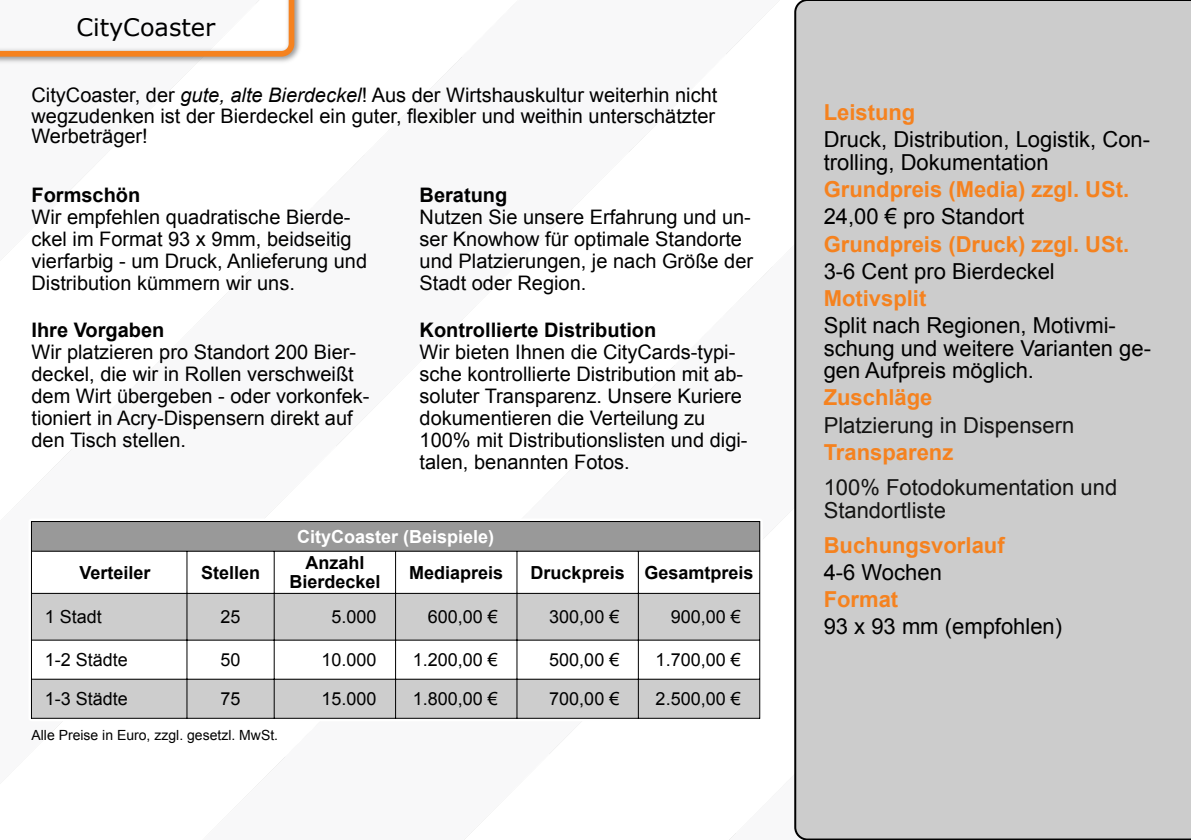
<style>
.page{position:relative;width:1191px;height:840px;background:#fff}
.page>*{position:absolute;margin:0;border:0;box-sizing:border-box;transform-origin:0 0}
.t1{font:24px "font 000000002 b 516160";color:#000}
.t2{font:22px/22.8px "font 000000002 b 516160";color:#000}
.t3{font:22px "font 000000002 b 516160";color:#f5821f}
.t4{font:22px/22.8px "font 000000002 b 516160";color:#141413}
.t5{font:20px/22px "font 000000002 b 516160";color:#000}
.t6{font:18px/18.6px "font 000000002 b 516160";color:#000;text-align:center}
.t7{font:18px "font 000000002 b 516160";color:#fff}
.t8{font:14px "font 000000002 b 516160";color:#000}
</style>
<div class="page">
<img style="left:0;top:0;width:300px;height:65px">
<svg style="left:0;top:0;width:294px;height:57px"></svg>
<div style="left:794px;top:0;width:397px;height:840px;background:#ccc"></div>
<div style="left:31px;top:521px;width:729px;height:30px;background:#999"></div>
<svg style="left:32px;top:551px;width:727px;height:42px"></svg>
<svg style="left:32px;top:594px;width:727px;height:123px;fill:#cdcdcd"></svg>
<hr style="left:31px;top:521px;width:1px;height:197px;background:#000">
<hr style="left:759px;top:521px;width:1px;height:197px;background:#000">
<hr style="left:186px;top:551px;width:1px;height:167px;background:#000">
<hr style="left:274px;top:551px;width:1px;height:167px;background:#000">
<hr style="left:395px;top:551px;width:1px;height:167px;background:#000">
<hr style="left:516px;top:551px;width:1px;height:167px;background:#000">
<hr style="left:638px;top:551px;width:1px;height:167px;background:#000">
<hr style="left:31px;top:521px;width:729px;height:1px;background:#000">
<hr style="left:31px;top:550px;width:729px;height:1px;background:#000">
<hr style="left:31px;top:593px;width:729px;height:1px;background:#000">
<hr style="left:31px;top:639px;width:729px;height:1px;background:#000">
<hr style="left:31px;top:678px;width:729px;height:1px;background:#000">
<hr style="left:31px;top:717px;width:729px;height:1px;background:#000">
<p class="t1" style="left:76px;top:12px;width:141px">CityCoaster</p>
<p class="t5" style="left:31px;top:85px;width:687px;line-height:20.6px;text-align:justify">CityCoaster, der gute, alte Bierdeckel! Aus der Wirtshauskultur weiterhin nicht wegzudenken ist der Bierdeckel ein guter, flexibler und weithin unterschätzter Werbeträger!</p>
<p class="t5" style="left:31px;top:184px;width:337px">Formschön<br>Wir empfehlen quadratische Bierde&shy;ckel im Format 93 x 9mm, beidseitig vierfarbig - um Druck, Anlieferung und<br>Distribution kümmern wir uns.</p>
<p class="t5" style="left:31px;top:318px;width:339px">Ihre Vorgaben<br>Wir platzieren pro Standort 200 Bier&shy;deckel, die wir in Rollen verschweißt dem Wirt übergeben - oder vorkonfek&shy;tioniert in Acry-Dispensern direkt auf den Tisch stellen.</p>
<p class="t5" style="left:420px;top:184px;width:335px">Beratung<br>Nutzen Sie unsere Erfahrung und un&shy;ser Knowhow für optimale Standorte und Platzierungen, je nach Größe der<br>Stadt oder Region.</p>
<p class="t5" style="left:420px;top:318px;width:329px">Kontrollierte Distribution<br>Wir bieten Ihnen die CityCards-typi&shy;sche kontrollierte Distribution mit ab&shy;soluter Transparenz. Unsere Kuriere dokumentieren die Verteilung zu 100% mit Distributionslisten und digi&shy;talen, benannten Fotos.</p>
<p class="t7" style="left:297px;top:526px;width:199px">CityCoaster (Beispiele)</p>
<p class="t6" style="left:79px;top:563px;width:73px">Verteiler</p>
<p class="t6" style="left:201px;top:563px;width:61px">Stellen</p>
<p class="t6" style="left:289px;top:554px;width:93px">Anzahl<br>Bierdeckel</p>
<p class="t6" style="left:409px;top:563px;width:96px">Mediapreis</p>
<p class="t6" style="left:531px;top:563px;width:224px">Druckpreis Gesamtpreis</p>
<p class="t6" style="left:45px;top:607px;width:59px">1 Stadt</p>
<p class="t6" style="left:221px;top:607px;width:22px">25</p>
<p class="t6" style="left:331px;top:607px;width:47px">5.000</p>
<p class="t6" style="left:428px;top:607px;width:72px">600,00 €</p>
<p class="t6" style="left:549px;top:607px;width:72px">300,00 €</p>
<p class="t6" style="left:671px;top:607px;width:72px">900,00 €</p>
<p class="t6" style="left:45px;top:650px;width:85px">1-2 Städte</p>
<p class="t6" style="left:221px;top:650px;width:22px">50</p>
<p class="t6" style="left:321px;top:650px;width:57px">10.000</p>
<p class="t6" style="left:413px;top:650px;width:87px">1.200,00 €</p>
<p class="t6" style="left:549px;top:650px;width:72px">500,00 €</p>
<p class="t6" style="left:656px;top:650px;width:87px">1.700,00 €</p>
<p class="t6" style="left:45px;top:689px;width:85px">1-3 Städte</p>
<p class="t6" style="left:221px;top:689px;width:22px">75</p>
<p class="t6" style="left:321px;top:689px;width:57px">15.000</p>
<p class="t6" style="left:413px;top:689px;width:87px">1.800,00 €</p>
<p class="t6" style="left:549px;top:689px;width:72px">700,00 €</p>
<p class="t6" style="left:656px;top:689px;width:87px">2.500,00 €</p>
<p class="t8" style="left:31px;top:727px;width:248px">Alle Preise in Euro, zzgl. gesetzl. MwSt.</p>
<p class="t3" style="left:824px;top:100px;width:93px">Leistung</p>
<p class="t2" style="left:824px;top:128px;width:328px">Druck, Distribution, Logistik, Con&shy;trolling, Dokumentation</p>
<p class="t3" style="left:824px;top:177px;width:307px">Grundpreis (Media) zzgl. USt.</p>
<p class="t2" style="left:824px;top:205px;width:202px">24,00 € pro Standort</p>
<p class="t3" style="left:824px;top:231px;width:307px">Grundpreis (Druck) zzgl. USt.</p>
<p class="t2" style="left:824px;top:259px;width:233px">3-6 Cent pro Bierdeckel</p>
<p class="t3" style="left:824px;top:286px;width:104px">Motivsplit</p>
<p class="t2" style="left:824px;top:314px;width:329px">Split nach Regionen, Motivmi&shy;schung und weitere Varianten ge&shy;gen Aufpreis möglich.</p>
<p class="t3" style="left:824px;top:385px;width:110px">Zuschläge</p>
<p class="t4" style="left:824px;top:413px;width:252px">Platzierung in Dispensern</p>
<p class="t3" style="left:824px;top:439px;width:131px">Transparenz</p>
<p class="t4" style="left:824px;top:476px;width:295px">100% Fotodokumentation und<br>Standortliste</p>
<p class="t3" style="left:824px;top:533px;width:182px">Buchungsvorlauf</p>
<p class="t2" style="left:824px;top:561px;width:120px">4-6 Wochen</p>
<p class="t3" style="left:824px;top:587px;width:76px">Format</p>
<p class="t2" style="left:824px;top:615px;width:240px">93 x 93 mm (empfohlen)</p>
</div>
